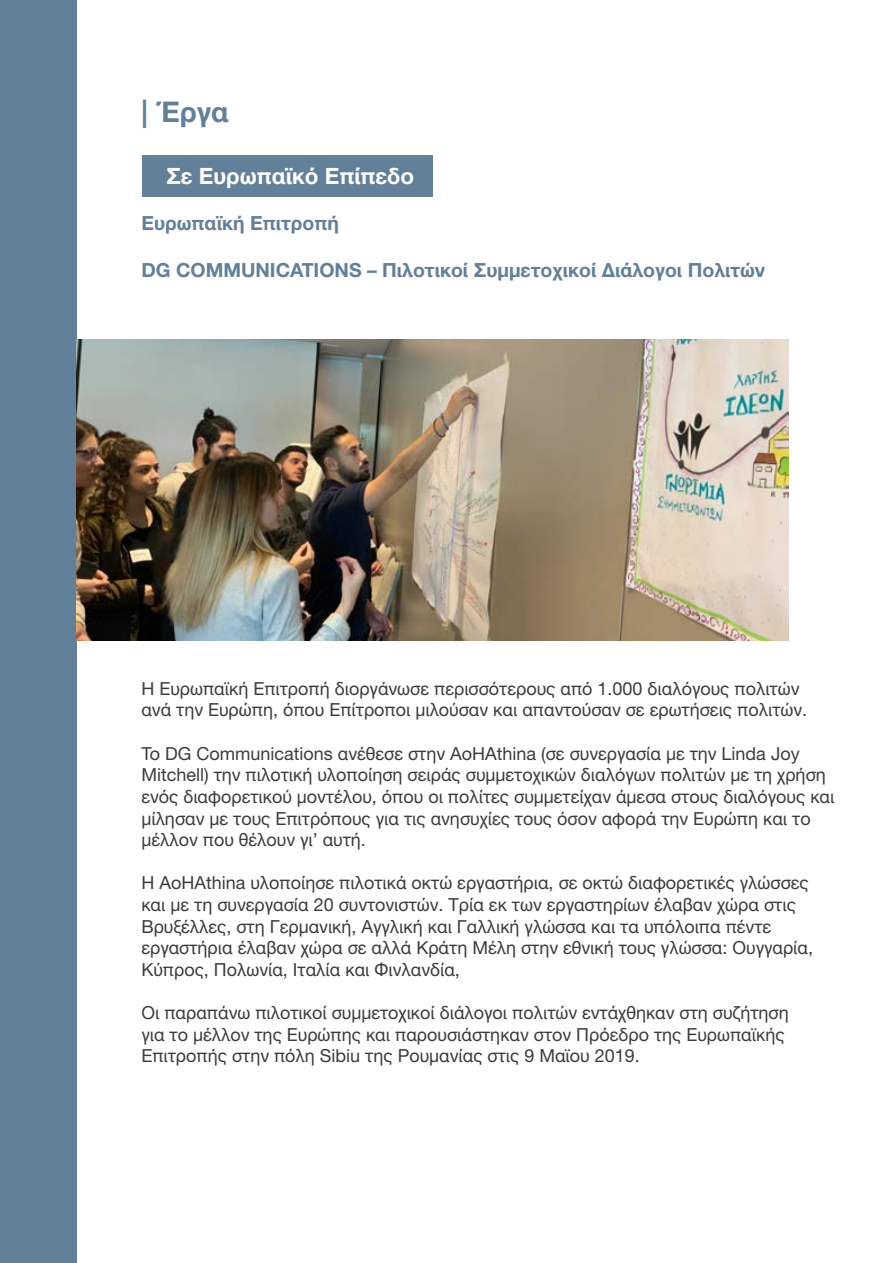
<style>
.page{position:relative;width:893px;height:1263px;background:#fff}
.page>*{position:absolute;margin:0;border:0;box-sizing:border-box;transform-origin:0 0}
.t1{font:700 28.5px "Helvetica Neue";color:#62809a}
.t2{font:700 22.5px "Helvetica Neue";color:#fff}
.t3{font:700 19.5px "Helvetica Neue";color:#62809a}
.t4{font:18px/21.6px "Helvetica Neue";color:#3c3c3b}
</style>
<div class="page">
<div style="left:0;top:0;width:77px;height:1263px;background:#62809a"></div>
<div style="left:142px;top:156px;width:290px;height:41px;background:#62809a"></div>
<img style="left:77px;top:339px;width:711px;height:301px">
<h1 class="t1" style="left:141px;top:90px;width:89px">| Έργα</h1>
<p class="t2" style="left:166px;top:158px;width:249px">Σε Ευρωπαϊκό Επίπεδο</p>
<p class="t3" style="left:141px;top:208px;width:199px">Ευρωπαϊκή Επιτροπή</p>
<p class="t3" style="left:141px;top:255px;width:625px">DG COMMUNICATIONS – Πιλοτικοί Συμμετοχικοί Διάλογοι Πολιτών</p>
<p class="t4" style="left:141px;top:679px;width:667px">Η Ευρωπαϊκή Επιτροπή διοργάνωσε περισσότερους από 1.000 διαλόγους πολιτών ανά την Ευρώπη, όπου Επίτροποι μιλούσαν και απαντούσαν σε ερωτήσεις πολιτών.</p>
<p class="t4" style="left:141px;top:743px;width:695px">To DG Communications ανέθεσε στην AoHAthina (σε συνεργασία με την Linda Joy Mitchell) την πιλοτική υλοποίηση σειράς συμμετοχικών διαλόγων πολιτών με τη χρήση ενός διαφορετικού μοντέλου, όπου οι πολίτες συμμετείχαν άμεσα στους διαλόγους και μίλησαν με τους Επιτρόπους για τις ανησυχίες τους όσον αφορά την Ευρώπη και το μέλλον που θέλουν γι’ αυτή.</p>
<p class="t4" style="left:141px;top:873px;width:673px">Η AoHAthina υλοποίησε πιλοτικά οκτώ εργαστήρια, σε οκτώ διαφορετικές γλώσσες και με τη συνεργασία 20 συντονιστών. Τρία εκ των εργαστηρίων έλαβαν χώρα στις Βρυξέλλες, στη Γερμανική, Αγγλική και Γαλλική γλώσσα και τα υπόλοιπα πέντε εργαστήρια έλαβαν χώρα σε αλλά Κράτη Μέλη στην εθνική τους γλώσσα: Ουγγαρία, Κύπρος, Πολωνία, Ιταλία και Φινλανδία,</p>
<p class="t4" style="left:141px;top:1003px;width:649px">Οι παραπάνω πιλοτικοί συμμετοχικοί διάλογοι πολιτών εντάχθηκαν στη συζήτηση για το μέλλον της Ευρώπης και παρουσιάστηκαν στον Πρόεδρο της Ευρωπαϊκής<br>Επιτροπής στην πόλη Sibiu της Ρουμανίας στις 9 Μαϊου 2019.</p>
</div>
